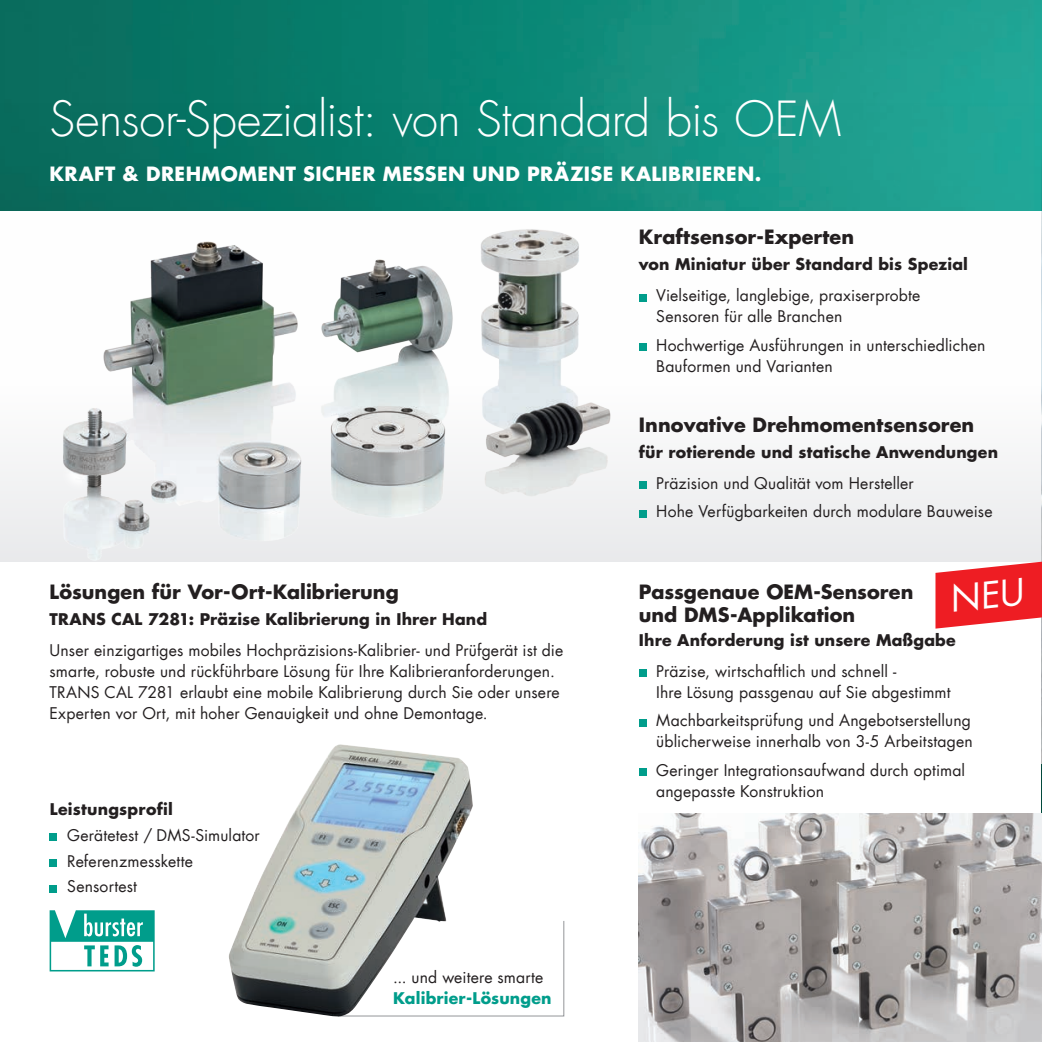
<style>
.page{position:relative;width:1042px;height:1042px;background:#fff}
.page>*{position:absolute;margin:0;border:0;box-sizing:border-box;transform-origin:0 0}
.t1{font:300 47.25px "Futura LT";letter-spacing:-.01em;color:#fff}
.t2{font:700 19.25px/23.1px "Futura LT";letter-spacing:.005em;color:#231f20}
.t3{font:700 19.25px "Futura LT";letter-spacing:.02em;color:#fff}
.t4{font:15.75px/31px "Futura LT";letter-spacing:.01em;color:#231f20}
.t5{font:700 15.75px/31px "Futura LT";letter-spacing:.01em;color:#231f20}
.s1{font-weight:700}
.s2{font-weight:700;color:#009d8b}
.s3{font-weight:400}
</style>
<div class="page">
<svg style="left:473px;top:921px;width:91px;height:95px"></svg>
<svg style="left:0;top:294px;width:1041px;height:268px"></svg>
<img style="left:1041px;top:211px;width:1px;height:603px">
<img style="left:0;top:0;width:1042px;height:211px">
<div style="left:639px;top:294px;width:7px;height:7px;background:#009d8b"></div>
<div style="left:639px;top:343px;width:7px;height:8px;background:#009d8b"></div>
<div style="left:639px;top:481px;width:7px;height:8px;background:#009d8b"></div>
<div style="left:639px;top:510px;width:7px;height:7px;background:#009d8b"></div>
<div style="left:639px;top:669px;width:7px;height:8px;background:#009d8b"></div>
<div style="left:639px;top:719px;width:7px;height:7px;background:#009d8b"></div>
<div style="left:639px;top:768px;width:7px;height:8px;background:#009d8b"></div>
<img style="left:42px;top:229px;width:578px;height:333px">
<img style="left:639px;top:814px;width:403px;height:228px">
<img style="left:229px;top:744px;width:244px;height:273px">
<div style="left:50px;top:833px;width:7px;height:7px;background:#009d8b"></div>
<div style="left:50px;top:859px;width:7px;height:7px;background:#009d8b"></div>
<div style="left:50px;top:885px;width:7px;height:7px;background:#009d8b"></div>
<svg style="left:50px;top:910px;width:105px;height:61px"></svg>
<svg style="left:935px;top:562px;width:107px;height:66px;background:#f04045"></svg>
<p class="t1" style="left:50px;top:90px;width:793px">Sensor-Spezialist: von Standard bis OEM</p>
<p class="t3" style="left:50px;top:161px;width:713px">KRAFT &amp; DREHMOMENT SICHER MESSEN UND PRÄZISE KALIBRIEREN.</p>
<p class="t2" style="left:639px;top:225px;width:217px">Kraftsensor-Experten</p>
<p class="t4" style="left:656px;top:249px;width:313px;text-indent:-17px"><span class="s1">von Miniatur über Standard bis Spezial<br></span>Vielseitige, langlebige, praxiserprobte</p>
<p class="t4" style="left:656px;top:302px;width:331px;line-height:28.5px">Sensoren für alle Branchen<br>Hochwertige Ausführungen in unterschiedlichen</p>
<p class="t4" style="left:656px;top:351px;width:178px">Bauformen und Varianten</p>
<p class="t2" style="left:50px;top:580px;width:351px">Lösungen für Vor-Ort-Kalibrierung</p>
<p class="t4" style="left:50px;top:604px;width:515px"><span class="s1">TRANS CAL 7281: Präzise Kalibrierung in Ihrer Hand<br></span>Unser einzigartiges mobiles Hochpräzisions-Kalibrier- und Prüfgerät ist die</p>
<p class="t4" style="left:50px;top:661px;width:512px;line-height:21px">smarte, robuste und rückführbare Lösung für Ihre Kalibrieranforderungen.<br>TRANS CAL 7281 erlaubt eine mobile Kalibrierung durch Sie oder unsere<br>Experten vor Ort, mit hoher Genauigkeit und ohne Demontage.</p>
<p class="t4" style="left:67px;top:796px;width:194px;line-height:25.9px;text-indent:-18px"><span class="s1">Leistungsprofil<br></span>Gerätetest / DMS-Simulator<br>Referenzmesskette<br>Sensortest</p>
<p class="t4" style="left:393px;top:966px;width:160px;line-height:21px">... und weitere smarte<br><span class="s2">Kalibrier-Lösungen</span></p>
<p class="t2" style="left:639px;top:413px;width:337px">Innovative Drehmomentsensoren</p>
<p class="t5" style="left:656px;top:436px;width:343px;text-indent:-17px">für rotierende und statische Anwendungen<br><span class="s3">Präzision und Qualität vom Hersteller</span></p>
<p class="t4" style="left:656px;top:496px;width:338px">Hohe Verfügbarkeiten durch modulare Bauweise</p>
<p class="t2" style="left:639px;top:580px;width:276px">Passgenaue OEM-Sensoren und DMS-Applikation</p>
<p class="t4" style="left:656px;top:625px;width:301px;text-indent:-17px"><span class="s1">Ihre Anforderung ist unsere Maßgabe<br></span>Präzise, wirtschaftlich und schnell -</p>
<p class="t4" style="left:656px;top:678px;width:316px;line-height:28.5px">Ihre Lösung passgenau auf Sie abgestimmt<br>Machbarkeitsprüfung und Angebotserstellung</p>
<p class="t4" style="left:656px;top:727px;width:318px;line-height:28.5px">üblicherweise innerhalb von 3-5 Arbeitstagen<br>Geringer Integrationsaufwand durch optimal</p>
<p class="t4" style="left:656px;top:776px;width:169px">angepasste Konstruktion</p>
</div>
